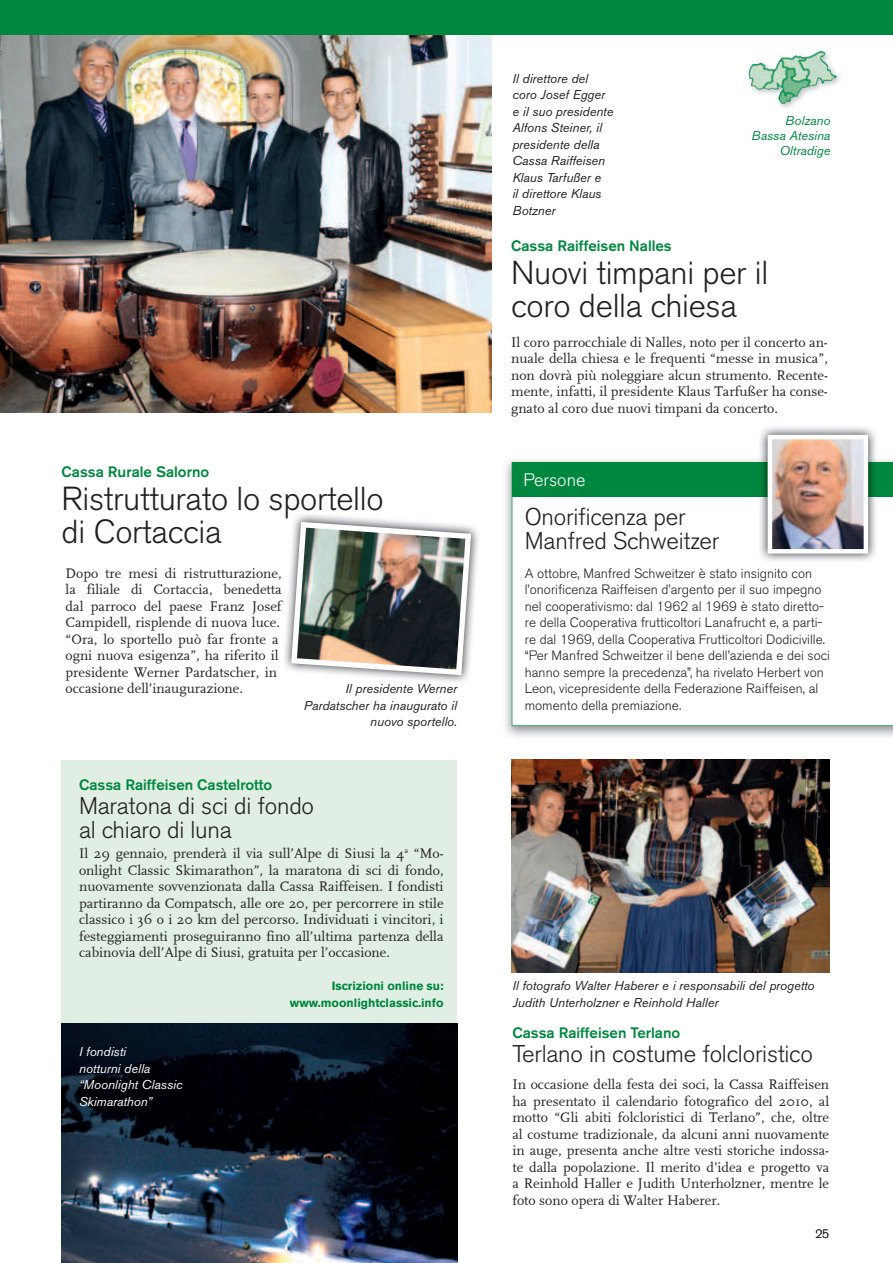
<style>
.page{position:relative;width:893px;height:1263px;background:#fff}
.page>*{position:absolute;margin:0;border:0;box-sizing:border-box;transform-origin:0 0}
.t1{font:300 33px/33px "Akzidenz Grotesk BE";letter-spacing:-.01em;color:#231f20}
.t2{font:300 24px/24px "Akzidenz Grotesk BE";letter-spacing:-.01em;color:#231f20}
.t3{font:300 18px "Akzidenz Grotesk BE";color:#fff}
.t4{font:500 15px "Akzidenz Grotesk BE";color:#00873f}
.t5{font:14.25px/16.5px "FF Scala";color:#231f20;text-align:justify}
.t6{font:300 13.5px/16.5px "Akzidenz Grotesk BE";color:#231f20}
.t7{font:italic 12.75px/16.5px "Akzidenz Grotesk BE";color:#231f20}
.t8{font:italic 12.75px/16.5px "Akzidenz Grotesk BE";color:#fff}
.t9{font:italic 12.75px/15px "Akzidenz Grotesk BE";color:#00873f;text-align:right}
.t10{font:700 12px/16.5px "Akzidenz Grotesk BE";color:#00873f;text-align:right}
.t11{font:300 12px "Akzidenz Grotesk BE";color:#231f20}
</style>
<div class="page">
<img style="left:0;top:34px;width:491px;height:378px">
<img style="left:505px;top:460px;width:388px;height:277px">
<svg style="left:512px;top:496px;width:381px;height:230px"></svg>
<div style="left:512px;top:462px;width:381px;height:34px;background:#00873f"></div>
<div style="left:62px;top:760px;width:395px;height:503px;background:#e0eee3"></div>
<div style="left:0;top:0;width:893px;height:34px;background:#00873f"></div>
<img style="left:758px;top:427px;width:120px;height:136px">
<img style="left:768px;top:435px;width:100px;height:119px">
<img style="left:511px;top:760px;width:318px;height:212px">
<img style="left:284px;top:514px;width:194px;height:168px">
<img style="left:291px;top:522px;width:180px;height:153px">
<img style="left:748px;top:51px;width:89px;height:53px">
<img style="left:62px;top:1023px;width:395px;height:240px">
<p class="t4" style="left:62px;top:463px;width:149px">Cassa Rurale Salorno</p>
<h1 class="t1" style="left:62px;top:483px;width:323px">Ristrutturato lo sportello di Cortaccia</h1>
<p class="t5" style="left:66px;top:565px;width:218px;text-align:left">Dopo tre mesi di ristrutturazione, la filiale di Cortaccia, benedetta dal parroco del paese Franz Josef Campidell, risplende di nuova luce. “Ora, lo sportello può far fronte a ogni nuova esigenza”, ha riferito il presidente Werner Pardatscher, in occasione dell’inaugurazione.</p>
<p class="t7" style="left:304px;top:680px;width:155px;text-align:right">Il presidente Werner<br>Pardatscher ha inaugurato il nuovo sportello.</p>
<p class="t4" style="left:79px;top:775px;width:195px">Cassa Raiffeisen Castelrotto</p>
<h2 class="t2" style="left:79px;top:794px;width:237px">Maratona di sci di fondo al chiaro di luna</h2>
<p class="t5" style="left:79px;top:845px;width:366px">Il 29 gennaio, prenderà il via sull’Alpe di Siusi la 4<sup>a</sup> “Mo&shy;onlight Classic Skimarathon”, la maratona di sci di fondo, nuovamente sovvenzionata dalla Cassa Raiffeisen. I fondisti partiranno da Compatsch, alle ore 20, per percorrere in stile classico i 36 o i 20 km del percorso. Individuati i vincitori, i festeggiamenti proseguiranno fino all’ultima partenza della cabinovia dell’Alpe di Siusi, gratuita per l’occasione.</p>
<p class="t10" style="left:290px;top:978px;width:155px">Iscrizioni online su: www.moonlightclassic.info</p>
<p class="t8" style="left:79px;top:1043px;width:105px">I fondisti<br>notturni della “Moonlight Classic<br>Skimarathon”</p>
<p class="t7" style="left:512px;top:70px;width:102px">Il direttore del coro Josef Egger e il suo presidente<br>Alfons Steiner, il presidente della<br>Cassa Raiffeisen<br>Klaus Tarfußer e<br>il direttore Klaus<br>Botzner</p>
<p class="t9" style="left:751px;top:113px;width:80px">Bolzano<br>Bassa Atesina<br>Oltradige</p>
<p class="t4" style="left:511px;top:236px;width:162px">Cassa Raiffeisen Nalles</p>
<h1 class="t1" style="left:511px;top:256px;width:259px">Nuovi timpani per il coro della chiesa</h1>
<p class="t5" style="left:511px;top:334px;width:318px">Il coro parrocchiale di Nalles, noto per il concerto an&shy;nuale della chiesa e le frequenti “messe in musica”, non dovrà più noleggiare alcun strumento. Recente&shy;mente, infatti, il presidente Klaus Tarfußer ha conse&shy;gnato al coro due nuovi timpani da concerto.</p>
<p class="t3" style="left:523px;top:469px;width:63px">Persone</p>
<h2 class="t2" style="left:525px;top:506px;width:196px">Onorificenza per<br>Manfred Schweitzer</h2>
<p class="t6" style="left:525px;top:565px;width:307px">A ottobre, Manfred Schweitzer è stato insignito con l’onorificenza Raiffeisen d’argento per il suo impegno nel cooperativismo: dal 1962 al 1969 è stato diretto&shy;re della Cooperativa frutticoltori Lanafrucht e, a parti&shy;re dal 1969, della Cooperativa Frutticoltori Dodiciville. “Per Manfred Schweitzer il bene dell’azienda e dei soci hanno sempre la precedenza”, ha rivelato Herbert von Leon, vicepresidente della Federazione Raiffeisen, al momento della premiazione.</p>
<p class="t7" style="left:512px;top:977px;width:304px">Il fotografo Walter Haberer e i responsabili del progetto<br>Judith Unterholzner e Reinhold Haller</p>
<p class="t4" style="left:512px;top:1023px;width:169px">Cassa Raiffeisen Terlano</p>
<h2 class="t2" style="left:512px;top:1042px;width:302px">Terlano in costume folcloristico</h2>
<p class="t5" style="left:512px;top:1076px;width:318px">In occasione della festa dei soci, la Cassa Raiffeisen ha presentato il calendario fotografico del 2010, al motto “Gli abiti folcloristici di Terlano”, che, oltre al costume tradizionale, da alcuni anni nuovamente in auge, presenta anche altre vesti storiche indossa&shy;te dalla popolazione. Il merito d’idea e progetto va a Reinhold Haller e Judith Unterholzner, mentre le foto sono opera di Walter Haberer.</p>
<p class="t11" style="left:815px;top:1227px;width:15px">25</p>
</div>
